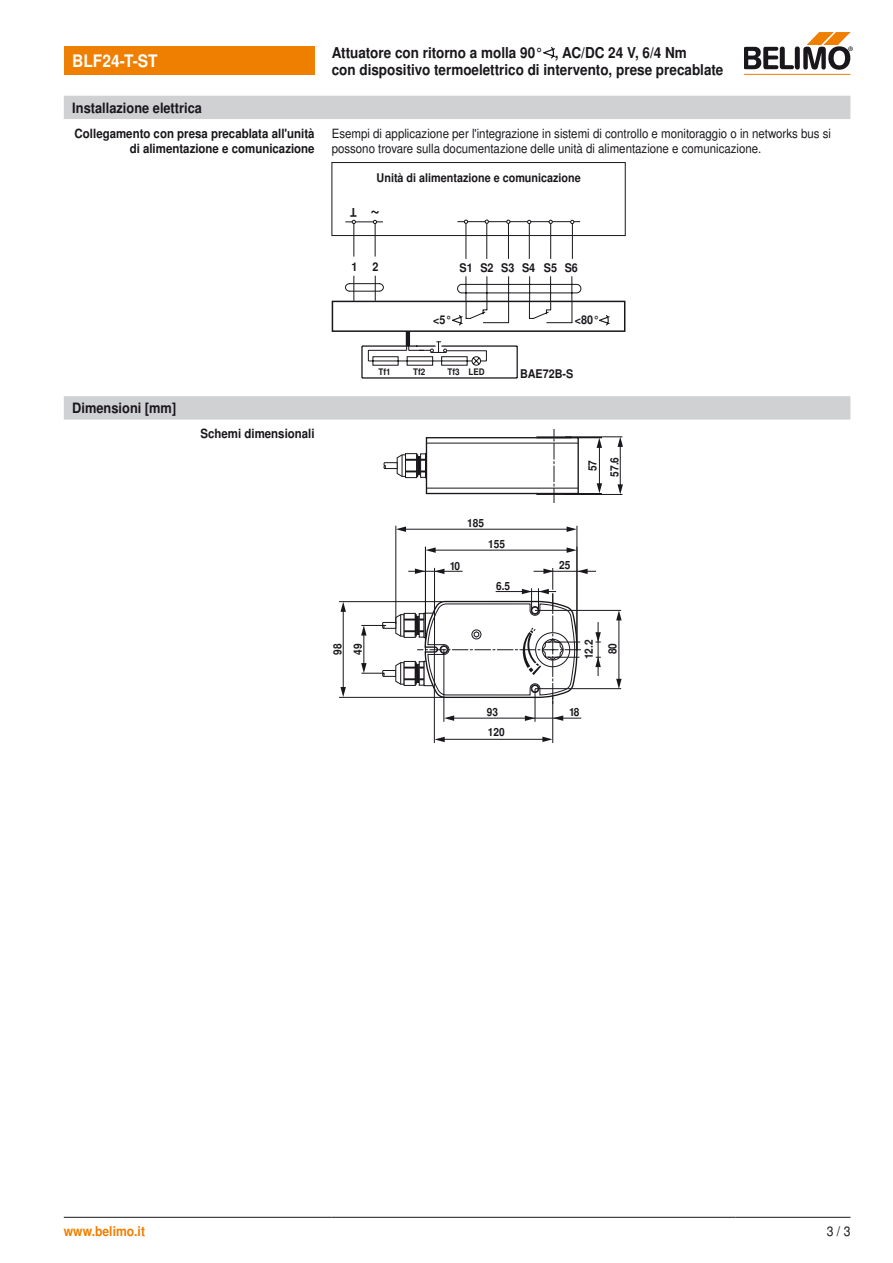
<style>
.page{position:relative;width:893px;height:1263px;background:#fff}
.page>*{position:absolute;margin:0;border:0;box-sizing:border-box;transform-origin:0 0}
.t1{font:700 18px "Nimbus Sans BEL";color:#1a171c;scale:.9 1}
.t2{font:700 17.25px "Nimbus Sans BEL";color:#fff;scale:.9 1}
.t3{font:700 15px/16.5px "Nimbus Sans BEL";color:#1a171c;scale:.9 1}
.t4{font:700 14.25px "Nimbus Sans BEL";color:#1a171c;scale:.9 1}
.t5{font:700 13.5px "Nimbus Sans BEL";color:#ee7f00;scale:.9 1}
.t6{font:13.5px "Nimbus Sans BEL";color:#1a171c;scale:.9 1}
.t7{font:12.75px/15.3px "Nimbus Sans BEL";color:#1a171c;scale:.9 1}
.t8{font:700 12.75px/15.3px "Nimbus Sans BEL";color:#1a171c;text-align:right;scale:.9 1}
.t9{font:700 12px "Nimbus Sans BEL";color:#1a171c;scale:.9 1}
.t10{font:700 11.25px "Nimbus Sans BEL";color:#1a171c;scale:.9 1}
.t11{font:700 9px "Nimbus Sans BEL";color:#1a171c;scale:.9 1}
</style>
<div class="page">
<div style="left:64px;top:47px;width:251px;height:28px;background:#ee7f00"></div>
<svg style="left:543px;top:47px;width:12px;height:11px"></svg>
<hr style="left:744px;top:74px;width:106px;height:1px;background:#ee7f00">
<svg style="left:744px;top:32px;width:109px;height:38px"></svg>
<hr style="left:64px;top:1217px;width:268px;height:1px;background:#1a171c">
<hr style="left:332px;top:1217px;width:404px;height:1px;background:#1a171c">
<hr style="left:736px;top:1217px;width:114px;height:1px;background:#1a171c">
<div style="left:64px;top:396px;width:786px;height:24px;background:#d0d1d2"></div>
<hr style="left:620px;top:442px;width:1px;height:47px;background:#1a171c">
<svg style="left:618px;top:437px;width:5px;height:10px"></svg>
<svg style="left:617px;top:484px;width:6px;height:10px"></svg>
<hr style="left:599px;top:444px;width:1px;height:41px;background:#1a171c">
<svg style="left:597px;top:438px;width:5px;height:10px"></svg>
<svg style="left:597px;top:483px;width:5px;height:10px"></svg>
<hr style="left:565px;top:436px;width:57px;height:1px;background:#1a171c">
<hr style="left:554px;top:437px;width:48px;height:1px;background:#1a171c">
<hr style="left:564px;top:494px;width:58px;height:1px;background:#1a171c">
<hr style="left:554px;top:493px;width:48px;height:1px;background:#1a171c">
<svg style="left:405px;top:453px;width:12px;height:1px"></svg>
<div style="left:425px;top:453px;width:11px;height:25px;background:#1a171c"></div>
<svg style="left:384px;top:454px;width:41px;height:24px"></svg>
<div style="left:426px;top:437px;width:153px;height:57px;background:#fff;border:1px solid #1a171c"></div>
<hr style="left:426px;top:488px;width:152px;height:1px;background:#1a171c">
<hr style="left:426px;top:443px;width:152px;height:1px;background:#1a171c">
<div style="left:536px;top:493px;width:35px;height:2px;border:1px solid #1a171c"></div>
<div style="left:536px;top:436px;width:35px;height:2px;border:1px solid #1a171c"></div>
<svg style="left:554px;top:429px;width:1px;height:73px"></svg>
<hr style="left:534px;top:571px;width:62px;height:1px;background:#1a171c">
<hr style="left:401px;top:529px;width:171px;height:1px;background:#1a171c">
<svg style="left:396px;top:526px;width:10px;height:6px"></svg>
<svg style="left:567px;top:526px;width:10px;height:6px"></svg>
<hr style="left:577px;top:526px;width:1px;height:124px;background:#1a171c">
<hr style="left:395px;top:526px;width:1px;height:98px;background:#1a171c">
<hr style="left:343px;top:607px;width:1px;height:85px;background:#1a171c">
<svg style="left:340px;top:602px;width:6px;height:10px"></svg>
<svg style="left:340px;top:687px;width:6px;height:10px"></svg>
<hr style="left:619px;top:615px;width:1px;height:69px;background:#1a171c">
<svg style="left:616px;top:610px;width:6px;height:10px"></svg>
<svg style="left:616px;top:679px;width:6px;height:10px"></svg>
<hr style="left:451px;top:718px;width:130px;height:1px;background:#1a171c">
<hr style="left:339px;top:601px;width:103px;height:1px;background:#1a171c">
<hr style="left:339px;top:697px;width:106px;height:1px;background:#1a171c">
<svg style="left:444px;top:715px;width:10px;height:6px"></svg>
<svg style="left:553px;top:715px;width:10px;height:6px"></svg>
<svg style="left:525px;top:715px;width:10px;height:6px"></svg>
<hr style="left:443px;top:649px;width:1px;height:73px;background:#1a171c">
<hr style="left:535px;top:689px;width:1px;height:33px;background:#1a171c">
<hr style="left:535px;top:610px;width:86px;height:1px;background:#1a171c">
<hr style="left:535px;top:688px;width:86px;height:1px;background:#1a171c">
<hr style="left:430px;top:550px;width:142px;height:1px;background:#1a171c">
<svg style="left:426px;top:547px;width:10px;height:6px"></svg>
<svg style="left:567px;top:547px;width:10px;height:6px"></svg>
<hr style="left:425px;top:547px;width:1px;height:106px;background:#1a171c">
<hr style="left:598px;top:622px;width:1px;height:54px;background:#1a171c">
<hr style="left:438px;top:739px;width:109px;height:1px;background:#1a171c">
<svg style="left:435px;top:737px;width:10px;height:5px"></svg>
<svg style="left:542px;top:737px;width:10px;height:5px"></svg>
<hr style="left:434px;top:650px;width:1px;height:93px;background:#1a171c">
<hr style="left:552px;top:697px;width:1px;height:46px;background:#1a171c">
<svg style="left:361px;top:568px;width:227px;height:137px"></svg>
<svg style="left:595px;top:657px;width:6px;height:10px"></svg>
<hr style="left:548px;top:657px;width:31px;height:1px;background:#1a171c">
<svg style="left:595px;top:632px;width:6px;height:11px"></svg>
<hr style="left:548px;top:642px;width:32px;height:1px;background:#1a171c">
<div style="left:64px;top:96px;width:786px;height:23px;background:#d0d1d2"></div>
<div style="left:332px;top:301px;width:293px;height:31px;border:2px solid #1a171c"></div>
<div style="left:332px;top:162px;width:293px;height:74px;border:1px solid #1a171c"></div>
<hr style="left:362px;top:377px;width:155px;height:2px;background:#1a171c">
<hr style="left:361px;top:346px;width:2px;height:32px;background:#1a171c">
<hr style="left:517px;top:346px;width:1px;height:32px;background:#1a171c">
<svg style="left:345px;top:220px;width:266px;height:146px"></svg>
<h2 class="t2" style="left:72px;top:51px;width:96px">BLF24-T-ST</h2>
<p class="t3" style="left:332px;top:45px;width:437px">Attuatore con ritorno a molla 90° , AC/DC 24 V, 6/4 Nm<br>con dispositivo termoelettrico di intervento, prese precablate</p>
<p class="t4" style="left:72px;top:99px;width:146px">Installazione elettrica</p>
<p class="t8" style="left:75px;top:126px;width:268px">Collegamento con presa precablata all'unità di alimentazione e comunicazione</p>
<p class="t7" style="left:332px;top:126px;width:556px">Esempi di applicazione per l'integrazione in sistemi di controllo e monitoraggio o in networks bus si possono trovare sulla documentazione delle unità di alimentazione e comunicazione.</p>
<p class="t9" style="left:377px;top:171px;width:228px">Unità di alimentazione e comunicazione</p>
<p class="t9" style="left:357px;top:220px;width:9px;rotate:-180deg">T</p>
<h1 class="t1" style="left:380px;top:226px;width:12px;rotate:-180deg">~</h1>
<p class="t9" style="left:351px;top:259px;width:32px">1 2</p>
<p class="t9" style="left:460px;top:260px;width:133px">S1 S2 S3 S4 S5 S6</p>
<p class="t9" style="left:433px;top:312px;width:22px">&lt;5°</p>
<p class="t9" style="left:575px;top:312px;width:29px">&lt;80°</p>
<p class="t4" style="left:72px;top:400px;width:117px">Dimensioni [mm]</p>
<p class="t11" style="left:379px;top:366px;width:15px">Tf1</p>
<p class="t11" style="left:413px;top:366px;width:15px">Tf2</p>
<p class="t11" style="left:448px;top:366px;width:43px">Tf3 LED</p>
<p class="t9" style="left:520px;top:366px;width:61px">BAE72B-S</p>
<p class="t8" style="left:201px;top:427px;width:128px">Schemi dimensionali</p>
<p class="t10" style="left:330px;top:655px;width:14px;rotate:-90deg">98</p>
<p class="t10" style="left:351px;top:655px;width:14px;rotate:-90deg">49</p>
<p class="t10" style="left:467px;top:516px;width:20px">185</p>
<p class="t10" style="left:488px;top:537px;width:20px">155</p>
<p class="t10" style="left:450px;top:558px;width:13px">10</p>
<p class="t10" style="left:559px;top:558px;width:14px">25</p>
<p class="t10" style="left:496px;top:578px;width:17px">6.5</p>
<p class="t10" style="left:585px;top:471px;width:14px;rotate:-90deg">57</p>
<p class="t10" style="left:607px;top:477px;width:23px;rotate:-90deg">57.6</p>
<p class="t10" style="left:582px;top:659px;width:23px;rotate:-90deg">12.2</p>
<p class="t10" style="left:605px;top:654px;width:14px;rotate:-90deg">80</p>
<p class="t10" style="left:487px;top:704px;width:14px">93</p>
<p class="t10" style="left:569px;top:704px;width:13px">18</p>
<p class="t10" style="left:488px;top:725px;width:20px">120</p>
<p class="t5" style="left:64px;top:1223px;width:92px">www.belimo.it</p>
<p class="t6" style="left:827px;top:1223px;width:28px">3 / 3</p>
</div>
